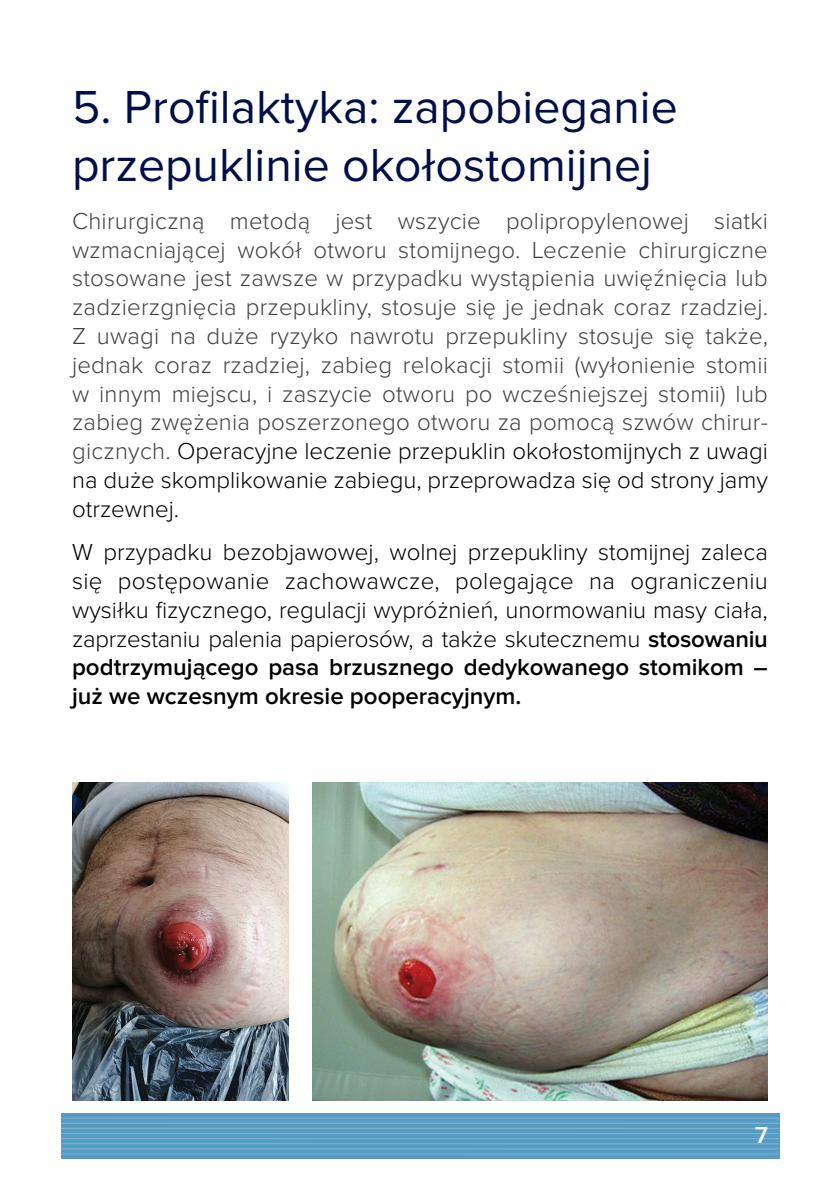
<style>
.page{position:relative;width:840px;height:1191px;background:#fff}
.page>*{position:absolute;margin:0;border:0;box-sizing:border-box;transform-origin:0 0}
.t1{font:48px/57.6px "Proxima Nova";color:#000f47}
.t2{font:300 24px/28.8px "Proxima Nova";color:#414042;text-align:justify}
.t3{font:300 24px/28.8px "Proxima Nova";letter-spacing:-.01em;color:#000;text-align:justify}
.t4{font:600 24px "Proxima Nova";color:#fff}
.s1{color:#000}
.s2{font-weight:600}
</style>
<div class="page">
<div style="left:61px;top:1113px;width:717px;height:45px;background:#559cc5"></div>
<hr style="left:61px;top:1117px;width:717px;height:1px;background:#84b4d3">
<hr style="left:61px;top:1122px;width:717px;height:1px;background:#84b4d3">
<hr style="left:61px;top:1127px;width:717px;height:2px;background:#84b4d3">
<hr style="left:61px;top:1133px;width:717px;height:1px;background:#84b4d3">
<hr style="left:61px;top:1138px;width:717px;height:1px;background:#84b4d3">
<hr style="left:61px;top:1143px;width:717px;height:1px;background:#84b4d3">
<hr style="left:61px;top:1148px;width:717px;height:1px;background:#84b4d3">
<hr style="left:61px;top:1153px;width:717px;height:1px;background:#84b4d3">
<img style="left:72px;top:782px;width:216px;height:318px">
<img style="left:312px;top:782px;width:455px;height:318px">
<p class="t1" style="left:72px;top:80px;width:607px">5. Profilaktyka: zapobieganie przepuklinie okołostomijnej</p>
<p class="t2" style="left:72px;top:207px;width:697px">Chirurgiczną metodą jest wszycie polipropylenowej siatki wzmacniającej wokół otworu stomijnego. Leczenie chirurgiczne stosowane jest zawsze w przypadku wystąpienia uwięźnięcia lub zadzierzgnięcia przepukliny, stosuje się je jednak coraz rzadziej.<br>Z uwagi na duże ryzyko nawrotu przepukliny stosuje się także, jednak coraz rzadziej, zabieg relokacji stomii (wyłonienie stomii w innym miejscu, i zaszycie otworu po wcześniejszej stomii) lub zabieg zwężenia poszerzonego otworu za pomocą szwów chirur&shy;gicznych. <span class="s1">Operacyjne leczenie przepuklin okołostomijnych z uwagi na duże skomplikowanie zabiegu, przeprowadza się od strony jamy otrzewnej.</span></p>
<p class="t3" style="left:72px;top:539px;width:697px">W przypadku bezobjawowej, wolnej przepukliny stomijnej zaleca się postępowanie zachowawcze, polegające na ograniczeniu wysiłku fizycznego, regulacji wypróżnień, unormowaniu masy ciała, zaprzestaniu palenia papierosów, a także skutecznemu <span class="s2">stosowaniu podtrzymującego pasa brzusznego dedykowanego stomikom – już we wczesnym okresie pooperacyjnym.</span></p>
<p class="t4" style="left:754px;top:1123px;width:14px">7</p>
</div>
